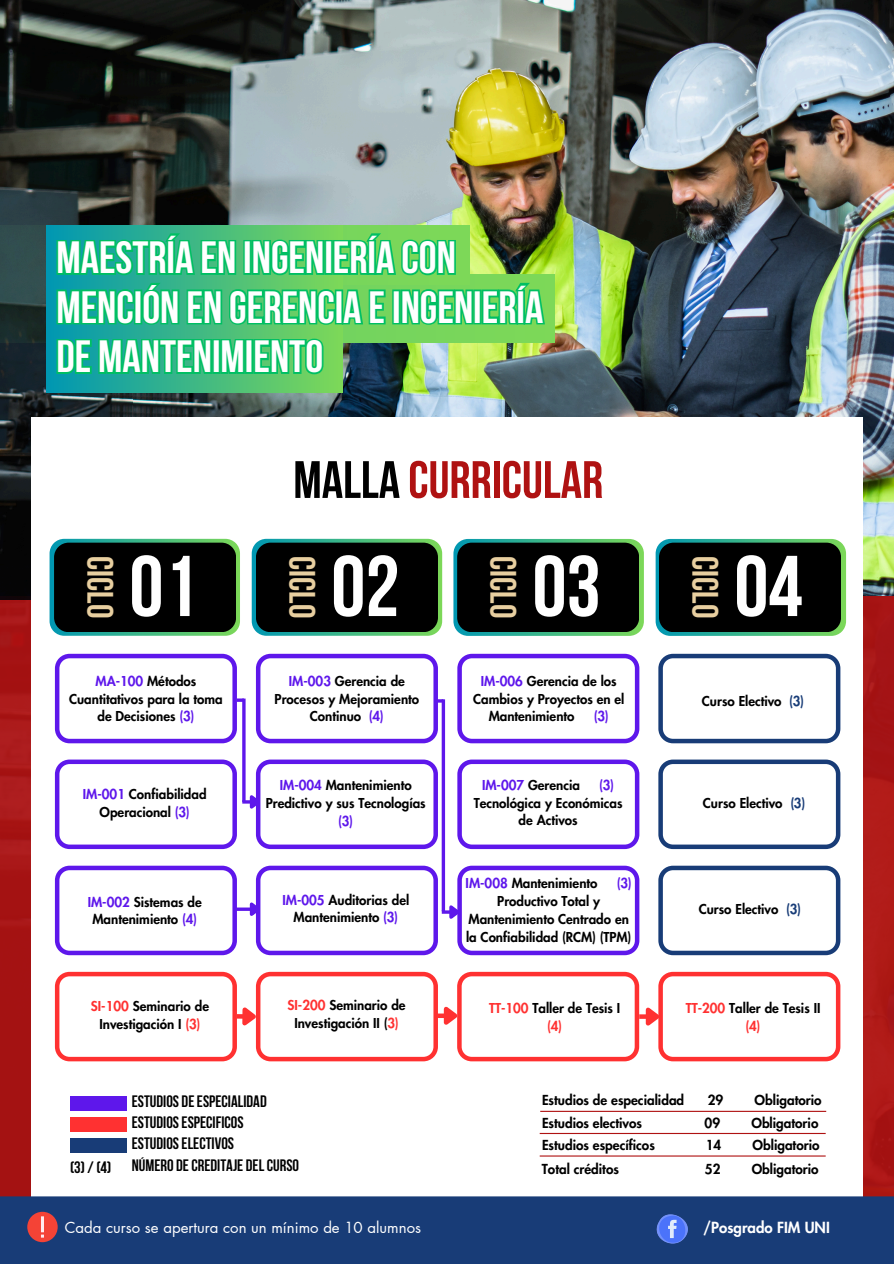
<style>
.page{position:relative;width:894px;height:1264px;background:#fff}
.page>*{position:absolute;margin:0;border:0;box-sizing:border-box;transform-origin:0 0}
.t1{font:700 85.95px "Bebas Neue";color:#fff}
.t2{font:700 52.5px "Bebas Neue";color:#af1212}
.t3{font:700 45px/49.5px "Bebas Neue";color:#fff}
.t4{font:700 36.6px "Bebas Neue";color:#e8cfa0}
.t5{font:700 16.5px "Bebas Neue";color:#000}
.t6{font:15px "Futura LT Pro";color:#fff}
.t7{font:800 15px "Futura LT Pro";color:#fff}
.t8{font:800 13.5px "Futura LT Pro";color:#000}
.t9{font:800 13.35px/17.9px "Futura LT Pro";color:#000;text-align:center}
.t10{font:800 13.35px "Futura LT Pro";color:#5e17eb}
.t11{font:800 13.35px "Futura LT Pro";color:#ff3131}
.s1{color:#000}
.s2{color:#5e17eb}
.s3{color:#ff3131}
.s4{color:#183c77}
</style>
<div class="page">
<img style="left:0;top:595px;width:893px;height:601px">
<img style="left:133px;top:0;width:760px;height:595px">
<img style="left:0;top:0;width:133px;height:600px">
<div style="left:31px;top:418px;width:831px;height:809px;background:#fff"></div>
<svg style="left:453px;top:539px;width:190px;height:97px"></svg>
<svg style="left:655px;top:539px;width:190px;height:97px"></svg>
<svg style="left:55px;top:865px;width:182px;height:90px"></svg>
<svg style="left:457px;top:653px;width:182px;height:90px"></svg>
<svg style="left:457px;top:759px;width:182px;height:90px"></svg>
<svg style="left:658px;top:653px;width:182px;height:90px"></svg>
<svg style="left:658px;top:759px;width:182px;height:90px"></svg>
<svg style="left:658px;top:865px;width:182px;height:90px"></svg>
<svg style="left:55px;top:971px;width:785px;height:90px"></svg>
<svg style="left:55px;top:759px;width:383px;height:90px"></svg>
<hr style="left:242px;top:698px;width:3px;height:104px;background:#5e17eb">
<svg style="left:55px;top:653px;width:189px;height:90px"></svg>
<hr style="left:236px;top:907px;width:14px;height:3px;background:#5e17eb">
<svg style="left:247px;top:865px;width:392px;height:90px"></svg>
<svg style="left:441px;top:699px;width:4px;height:212px"></svg>
<svg style="left:256px;top:653px;width:187px;height:90px"></svg>
<div style="left:47px;top:225px;width:295px;height:167px;background:linear-gradient(to right,#0097b2,#7dd858)"></div>
<svg style="left:50px;top:539px;width:190px;height:96px"></svg>
<div style="left:54px;top:542px;width:182px;height:90px;background:#000;border-radius:15px"></div>
<svg style="left:252px;top:539px;width:190px;height:96px"></svg>
<div style="left:256px;top:542px;width:181px;height:90px;background:#000;border-radius:15px"></div>
<div style="left:457px;top:542px;width:182px;height:90px;background:#000;border-radius:15px"></div>
<div style="left:658px;top:542px;width:182px;height:90px;background:#000;border-radius:15px"></div>
<div style="left:70px;top:1096px;width:56px;height:14px;background:#5e17eb"></div>
<img style="left:55px;top:206px;width:491px;height:179px">
<div style="left:70px;top:1117px;width:56px;height:14px;background:#ff3131"></div>
<div style="left:70px;top:1138px;width:56px;height:15px;background:#183c77"></div>
<hr style="left:540px;top:1110px;width:286px;height:1px;background:#af1212">
<hr style="left:539px;top:1132px;width:286px;height:1px;background:#af1212">
<hr style="left:539px;top:1155px;width:286px;height:1px;background:#af1212">
<div style="left:0;top:1196px;width:893px;height:67px;background:#183c77"></div>
<img style="left:656px;top:1214px;width:32px;height:30px">
<div style="left:27px;top:1211px;width:31px;height:31px;background:#f44336;border-radius:50%"></div>
<hr style="left:41px;top:1216px;width:3px;height:16px;background:#ffebee">
<p class="t3" style="left:56px;top:237px;width:488px">MAESTRÍA EN INGENIERÍA CON<br>MENCIÓN EN GERENCIA EINGENIERÍA<br>DE MANTENIMIENTO</p>
<p class="t2" style="left:293px;top:458px;width:311px"><span class="s1">MALLA</span> CURRICULAR</p>
<p class="t4" style="left:115px;top:556px;width:64px;rotate:90deg">CICLO</p>
<p class="t1" style="left:331px;top:551px;width:70px">02</p>
<p class="t1" style="left:129px;top:551px;width:70px">01</p>
<p class="t4" style="left:317px;top:556px;width:64px;rotate:90deg">CICLO</p>
<p class="t1" style="left:532px;top:551px;width:70px">03</p>
<p class="t4" style="left:518px;top:556px;width:64px;rotate:90deg">CICLO</p>
<p class="t1" style="left:734px;top:551px;width:70px">04</p>
<p class="t4" style="left:719px;top:556px;width:64px;rotate:90deg">CICLO</p>
<p class="t9" style="left:69px;top:672px;width:155px"><span class="s2">MA-100</span> Métodos<br>Cuantitativos para la toma de Decisiones <span class="s2">(3)</span></p>
<h2 class="t9" style="left:83px;top:785px;width:125px"><span class="s2">IM-001</span> Confiabilidad<br>Operacional <span class="s2">(3)</span></h2>
<h1 class="t9" style="left:88px;top:893px;width:116px"><span class="s2">IM-002</span> Sistemas de<br>Mantenimiento <span class="s2">(4)</span></h1>
<p class="t9" style="left:91px;top:997px;width:120px"><span class="s3">SI-100</span> Seminario de<br>Investigación I <span class="s3">(3)</span></p>
<h3 class="t9" style="left:274px;top:672px;width:146px"><span class="s2">IM-003</span> Gerencia de<br>Procesos y Mejoramiento<br>Continuo <span class="s2">(4)</span></h3>
<p class="t9" style="left:265px;top:777px;width:161px"><span class="s2">IM-004</span> Mantenimiento<br>Predictivo y sus Tecnologías <span class="s2">(3)</span></p>
<h3 class="t9" style="left:282px;top:891px;width:128px"><span class="s2">IM-005</span> Auditorias del<br>Mantenimiento <span class="s2">(3)</span></h3>
<p class="t9" style="left:287px;top:996px;width:120px"><span class="s3">SI-200</span> Seminario de<br>Investigación II (<span class="s3">3)</span></p>
<p class="t5" style="left:132px;top:1094px;width:136px">ESTUDIOS DEESPECIALIDAD</p>
<p class="t5" style="left:132px;top:1115px;width:113px">ESTUDIOSESPECIFICOS</p>
<p class="t5" style="left:132px;top:1136px;width:104px">ESTUDIOSELECTIVOS</p>
<p class="t5" style="left:70px;top:1160px;width:43px">(3)/(4)</p>
<p class="t5" style="left:132px;top:1158px;width:169px">NÚMERO DECREDITAJE DELCURSO</p>
<h3 class="t9" style="left:480px;top:672px;width:137px"><span class="s2">IM-006</span> Gerencia de los</h3>
<h3 class="t9" style="left:473px;top:690px;width:153px">Cambios y Proyectos en el</h3>
<h3 class="t9" style="left:488px;top:708px;width:87px">Mantenimiento</h3>
<h3 class="t10" style="left:593px;top:710px;width:16px">(3)</h3>
<p class="t9" style="left:482px;top:776px;width:99px"><span class="s2">IM-007</span> Gerencia</p>
<p class="t10" style="left:599px;top:778px;width:16px">(3)</p>
<p class="t9" style="left:473px;top:794px;width:150px">Tecnológica y Económicas</p>
<p class="t9" style="left:518px;top:812px;width:61px">de Activos</p>
<h3 class="t9" style="left:465px;top:875px;width:133px"><span class="s2">IM-008</span> Mantenimiento</h3>
<h3 class="t10" style="left:616px;top:877px;width:16px">(3)</h3>
<h3 class="t9" style="left:466px;top:892px;width:167px">Productivo Total y<br>Mantenimiento Centrado en la Confiabilidad (RCM) (TPM)</h3>
<p class="t9" style="left:489px;top:1000px;width:133px"><span class="s3">TT-100</span> Taller de Tesis I</p>
<p class="t11" style="left:547px;top:1020px;width:16px">(4)</p>
<p class="t9" style="left:701px;top:692px;width:104px">Curso Electivo <span class="s4">(3)</span></p>
<p class="t9" style="left:702px;top:795px;width:104px">Curso Electivo <span class="s4">(3)</span></p>
<p class="t9" style="left:698px;top:900px;width:104px">Curso Electivo <span class="s4">(3)</span></p>
<p class="t9" style="left:685px;top:1000px;width:136px"><span class="s3">TT-200</span> Taller de Tesis II</p>
<p class="t11" style="left:745px;top:1020px;width:16px">(4)</p>
<p class="t8" style="left:542px;top:1093px;width:144px">Estudios de especialidad</p>
<p class="t8" style="left:707px;top:1093px;width:17px">29</p>
<p class="t8" style="left:754px;top:1093px;width:68px">Obligatorio</p>
<p class="t8" style="left:542px;top:1138px;width:114px">Estudios específicos</p>
<p class="t8" style="left:705px;top:1138px;width:17px">14</p>
<p class="t8" style="left:752px;top:1138px;width:68px">Obligatorio</p>
<p class="t8" style="left:542px;top:1116px;width:101px">Estudios electivos</p>
<p class="t8" style="left:704px;top:1116px;width:17px">09</p>
<p class="t8" style="left:751px;top:1116px;width:68px">Obligatorio</p>
<p class="t8" style="left:541px;top:1163px;width:79px">Total créditos</p>
<p class="t8" style="left:704px;top:1163px;width:17px">52</p>
<p class="t8" style="left:751px;top:1163px;width:68px">Obligatorio</p>
<p class="t6" style="left:65px;top:1220px;width:358px">Cada curso se apertura con un mínimo de 10 alumnos</p>
<p class="t7" style="left:703px;top:1220px;width:128px">/Posgrado FIM UNI</p>
</div>
